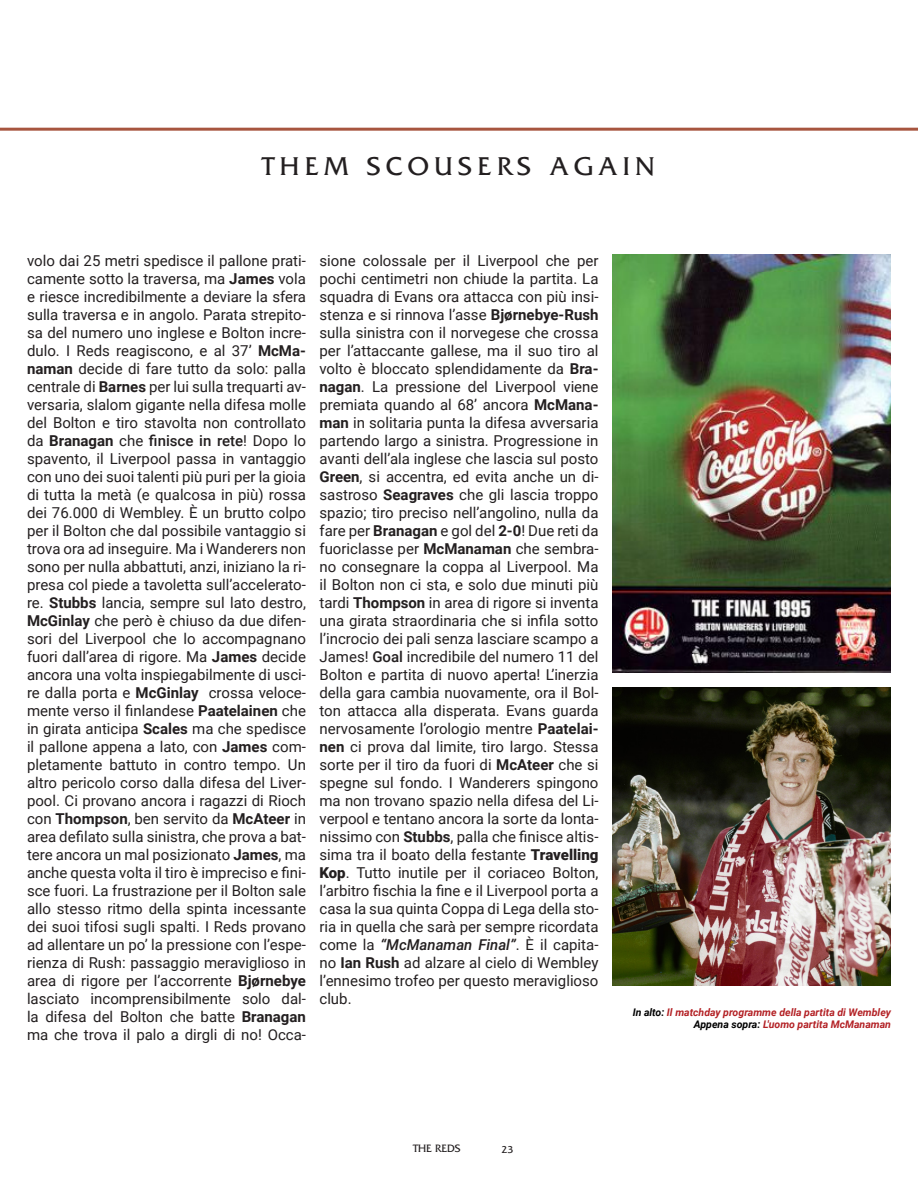
<style>
.page{position:relative;width:918px;height:1188px;background:#fff}
.page>*{position:absolute;margin:0;border:0;box-sizing:border-box;transform-origin:0 0}
.Section_Header_-_Rig{font:27px "Friz Quadrata";letter-spacing:.2em;color:#231f20}
.Body_Text{font:15px/18px "Roboto";color:#231f20;text-align:justify}
.t1{font:11.25px "Friz Quadrata";color:#231f20}
.t2{font:italic 700 10.5px "Roboto";color:#b32125}
.t3{font:10.5px "Friz Quadrata";color:#231f20}
.s1{font-weight:700}
.s2{font-weight:500}
.s3{font-weight:900}
.s4{font-weight:500;font-style:italic}
.s5{color:#000001}
</style>
<div class="page">
<img style="left:612px;top:254px;width:279px;height:419px">
<img style="left:612px;top:687px;width:279px;height:299px">
<hr style="left:0;top:128px;width:918px;height:3px;background:#a7553f">
<p class="Section_Header_-_Rig" style="left:262px;top:151px;width:394px">THEM SCOUSERS AGAIN</p>
<p class="Body_Text" style="left:27px;top:251px;width:281px">volo dai 25 metri spedisce il pallone prati&shy;camente sotto la traversa, ma <span class="s1">James</span> vola e riesce incredibilmente a deviare la sfera sulla traversa e in angolo. Parata strepito&shy;sa del numero uno inglese e Bolton incre&shy;dulo. I Reds reagiscono, e al 37’ <span class="s1">McMa&shy;naman</span> decide di fare tutto da solo: palla centrale di <span class="s1">Barnes</span> per lui sulla trequarti av&shy;versaria, slalom gigante nella difesa molle del Bolton e tiro stavolta non controllato da <span class="s1">Branagan</span> che <span class="s2">finisce in rete</span>! Dopo lo spavento, il Liverpool passa in vantaggio con uno dei suoi talenti più puri per la gioia di tutta la metà (e qualcosa in più) rossa dei 76.000 di Wembley. È un brutto colpo per il Bolton che dal possibile vantaggio si trova ora ad inseguire. Ma i Wanderers non sono per nulla abbattuti, anzi, iniziano la ri&shy;presa col piede a tavoletta sull’accelerato&shy;re. <span class="s1">Stubbs</span> lancia, sempre sul lato destro, <span class="s1">McGinlay</span> che però è chiuso da due difen&shy;sori del Liverpool che lo accompagnano fuori dall’area di rigore. Ma <span class="s1">James</span> decide ancora una volta inspiegabilmente di usci&shy;re dalla porta e <span class="s1">McGinlay</span> crossa veloce&shy;mente verso il finlandese <span class="s1">Paatelainen</span> che in girata anticipa <span class="s1">Scales</span> ma che spedisce il pallone appena a lato, con <span class="s1">James</span> com&shy;pletamente battuto in contro tempo. Un altro pericolo corso dalla difesa del Liver&shy;pool. Ci provano ancora i ragazzi di Rioch con <span class="s1">Thompson</span>, ben servito da <span class="s1">McAteer</span> in area defilato sulla sinistra, che prova a bat&shy;tere ancora un mal posizionato <span class="s1">James</span>, ma anche questa volta il tiro è impreciso e fini&shy;sce fuori. La frustrazione per il Bolton sale allo stesso ritmo della spinta incessante dei suoi tifosi sugli spalti. I Reds provano ad allentare un po’ la pressione con l’espe&shy;rienza di Rush: passaggio meraviglioso in area di rigore per l’accorrente <span class="s1">Bjørnebye </span>lasciato incomprensibilmente solo dal&shy;la difesa del Bolton che batte <span class="s1">Branagan </span>ma che trova il palo a dirgli di no! Occa-</p>
<p class="Body_Text" style="left:320px;top:251px;width:281px">sione colossale per il Liverpool che per pochi centimetri non chiude la partita. La squadra di Evans ora attacca con più insi&shy;stenza e si rinnova l’asse <span class="s1">Bjørnebye-Rush </span>sulla sinistra con il norvegese che crossa per l’attaccante gallese, ma il suo tiro al volto è bloccato splendidamente da <span class="s1">Bra&shy;nagan</span>. La pressione del Liverpool viene premiata quando al 68’ ancora <span class="s1">McMana&shy;man</span> in solitaria punta la difesa avversaria partendo largo a sinistra. Progressione in avanti dell’ala inglese che lascia sul posto <span class="s1">Green</span>, si accentra, ed evita anche un di&shy;sastroso <span class="s1">Seagraves</span> che gli lascia troppo spazio; tiro preciso nell’angolino, nulla da fare per <span class="s1">Branagan</span> e gol del <span class="s1">2-0</span>! Due reti da fuoriclasse per <span class="s1">McManaman</span> che sembra&shy;no consegnare la coppa al Liverpool. Ma il Bolton non ci sta, e solo due minuti più tardi <span class="s1">Thompson</span> in area di rigore si inventa una girata straordinaria che si infila sotto l’incrocio dei pali senza lasciare scampo a James! <span class="s2">Goal</span> incredibile del numero 11 del Bolton e partita di nuovo aperta! L’inerzia della gara cambia nuovamente, ora il Bol&shy;ton attacca alla disperata. Evans guarda nervosamente l’orologio mentre <span class="s1">Paatelai&shy;nen</span> ci prova dal limite, tiro largo. Stessa sorte per il tiro da fuori di <span class="s1">McAteer</span> che si spegne sul fondo. I Wanderers spingono ma non trovano spazio nella difesa del Li&shy;verpool e tentano ancora la sorte da lonta&shy;nissimo con <span class="s1">Stubbs</span>, palla che finisce altis&shy;sima tra il boato della festante <span class="s3">Travelling Kop</span>. Tutto inutile per il coriaceo Bolton, l’arbitro fischia la fine e il Liverpool porta a casa la sua quinta Coppa di Lega della sto&shy;ria in quella che sarà per sempre ricordata come la <span class="s4">“McManaman Final”</span>. È il capita&shy;no <span class="s1">Ian Rush</span> ad alzare al cielo di Wembley l’ennesimo trofeo per questo meraviglioso club.</p>
<p class="t2" style="left:633px;top:1005px;width:260px"><span class="s5">In alto:</span> Il matchday programme della partita di Wembley</p>
<p class="t2" style="left:694px;top:1017px;width:199px"><span class="s5">Appena sopra:</span> L'uomo partita McManaman</p>
<p class="t1" style="left:413px;top:1142px;width:49px">THE REDS</p>
<p class="t3" style="left:502px;top:1143px;width:13px">23</p>
</div>
